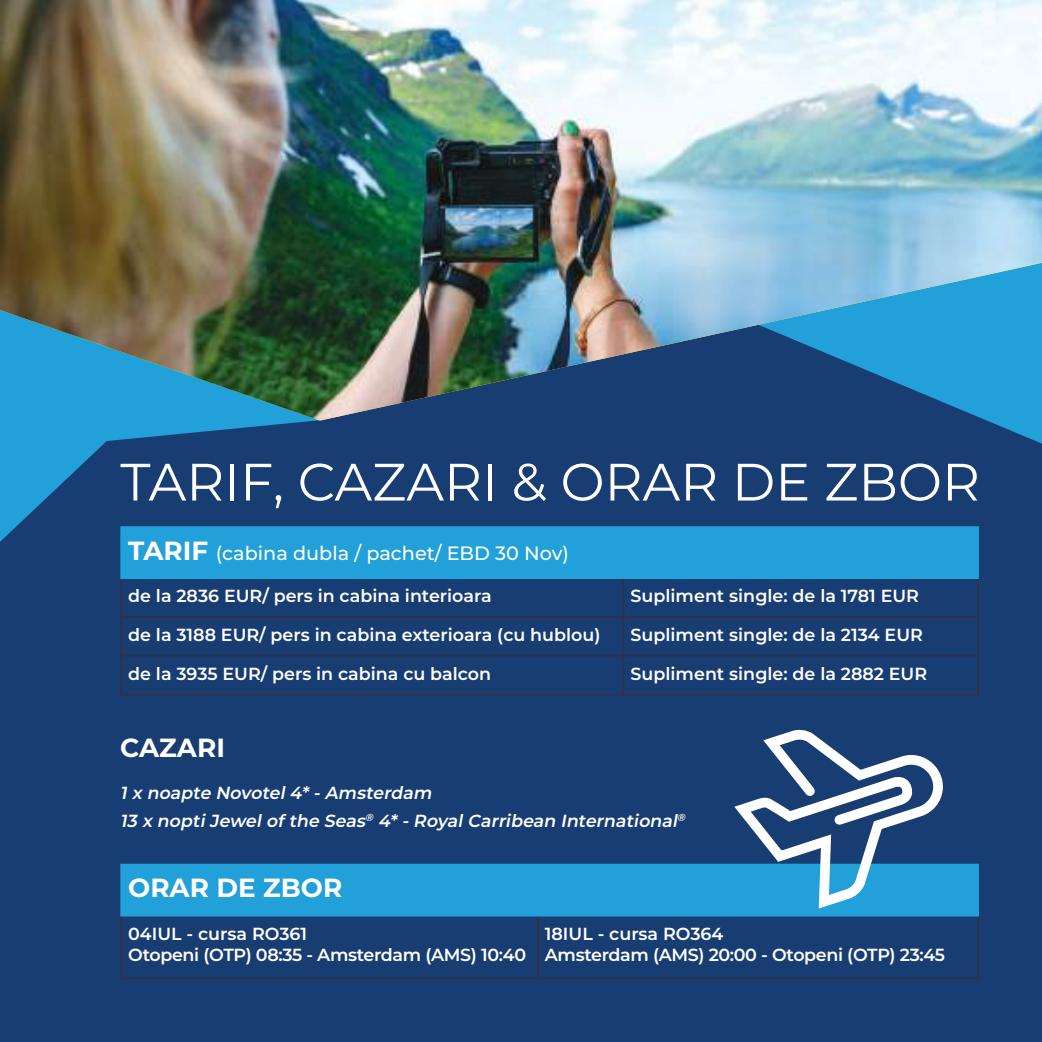
<style>
.page{position:relative;width:1042px;height:1042px;background:#183d73}
.page>*{position:absolute;margin:0;border:0;box-sizing:border-box;transform-origin:0 0}
.t1{font:52.5px "Montserrat";color:#fff}
.t2{font:700 26.25px "Montserrat";color:#fff}
.t3{font:500 19.25px "Montserrat";color:#fff}
.t4{font:600 17.5px "Montserrat";color:#fff}
.t5{font:600 17.5px/21px "Montserrat";letter-spacing:-.02em;color:#fff}
.t6{font:italic 600 17.5px/28px "Montserrat";color:#fff}
.s1{font-weight:700;font-size:26.25px}
</style>
<div class="page">
<svg style="left:986px;top:420px;width:56px;height:24px"></svg>
<svg style="left:0;top:420px;width:322px;height:122px"></svg>
<img style="left:0;top:0;width:1042px;height:420px">
<div style="left:121px;top:527px;width:857px;height:51px;background:#22a0da"></div>
<hr style="left:120px;top:579px;width:2px;height:37px;background:#313248">
<hr style="left:623px;top:579px;width:1px;height:37px;background:#313248">
<hr style="left:977px;top:579px;width:2px;height:37px;background:#313248">
<hr style="left:120px;top:616px;width:503px;height:2px;background:#313248">
<hr style="left:120px;top:618px;width:2px;height:37px;background:#313248">
<hr style="left:623px;top:616px;width:356px;height:2px;background:#313248">
<hr style="left:623px;top:618px;width:1px;height:37px;background:#313248">
<hr style="left:977px;top:618px;width:2px;height:37px;background:#313248">
<hr style="left:120px;top:655px;width:503px;height:2px;background:#313248">
<hr style="left:120px;top:657px;width:2px;height:37px;background:#313248">
<hr style="left:623px;top:655px;width:356px;height:2px;background:#313248">
<hr style="left:623px;top:657px;width:1px;height:37px;background:#313248">
<hr style="left:977px;top:657px;width:2px;height:37px;background:#313248">
<hr style="left:120px;top:694px;width:503px;height:1px;background:#313248">
<hr style="left:623px;top:694px;width:356px;height:1px;background:#313248">
<hr style="left:120px;top:526px;width:503px;height:2px;background:#22a0da">
<hr style="left:120px;top:528px;width:2px;height:49px;background:#22a0da">
<hr style="left:623px;top:526px;width:356px;height:2px;background:#22a0da">
<hr style="left:977px;top:528px;width:2px;height:49px;background:#22a0da">
<hr style="left:120px;top:577px;width:503px;height:2px;background:#22a0da">
<hr style="left:623px;top:577px;width:356px;height:2px;background:#22a0da">
<div style="left:121px;top:864px;width:857px;height:51px;background:#22a0da"></div>
<hr style="left:120px;top:916px;width:2px;height:61px;background:#313248">
<hr style="left:537px;top:916px;width:2px;height:61px;background:#313248">
<hr style="left:977px;top:916px;width:2px;height:61px;background:#313248">
<hr style="left:120px;top:977px;width:418px;height:2px;background:#313248">
<hr style="left:538px;top:977px;width:441px;height:2px;background:#313248">
<hr style="left:120px;top:863px;width:418px;height:2px;background:#22a0da">
<hr style="left:120px;top:865px;width:2px;height:50px;background:#22a0da">
<hr style="left:538px;top:863px;width:441px;height:2px;background:#22a0da">
<hr style="left:977px;top:865px;width:2px;height:50px;background:#22a0da">
<hr style="left:120px;top:915px;width:418px;height:1px;background:#22a0da">
<hr style="left:538px;top:915px;width:441px;height:1px;background:#22a0da">
<svg style="left:726px;top:729px;width:221px;height:188px"></svg>
<h1 class="t1" style="left:120px;top:446px;width:861px">TARIF, CAZARI &amp; ORAR DE ZBOR</h1>
<p class="t3" style="left:128px;top:539px;width:442px"><span class="s1">TARIF</span> (cabina dubla / pachet/ EBD 30 Nov)</p>
<p class="t4" style="left:128px;top:583px;width:365px">de la 2836 EUR/ pers in cabina interioara</p>
<p class="t4" style="left:630px;top:583px;width:290px">Supliment single: de la 1781 EUR</p>
<p class="t4" style="left:128px;top:622px;width:474px">de la 3188 EUR/ pers in cabina exterioara (cu hublou)</p>
<p class="t4" style="left:630px;top:622px;width:294px">Supliment single: de la 2134 EUR</p>
<p class="t4" style="left:128px;top:661px;width:364px">de la 3935 EUR/ pers in cabina cu balcon</p>
<p class="t4" style="left:630px;top:661px;width:298px">Supliment single: de la 2882 EUR</p>
<h2 class="t2" style="left:120px;top:728px;width:106px">CAZARI</h2>
<p class="t6" style="left:120px;top:778px;width:569px">1x noapte Novotel4*-Amsterdam<br>13 x noptiJewelofthe Seas<sup>®</sup> 4*-RoyalCarribean International<sup>®</sup></p>
<h2 class="t2" style="left:128px;top:869px;width:216px">ORAR DE ZBOR</h2>
<p class="t5" style="left:128px;top:922px;width:399px">04IUL - cursa RO361<br>Otopeni (OTP) 08:35 - Amsterdam (AMS) 10:40</p>
<p class="t5" style="left:545px;top:922px;width:402px">18IUL - cursa RO364<br>Amsterdam (AMS) 20:00 - Otopeni (OTP) 23:45</p>
</div>
